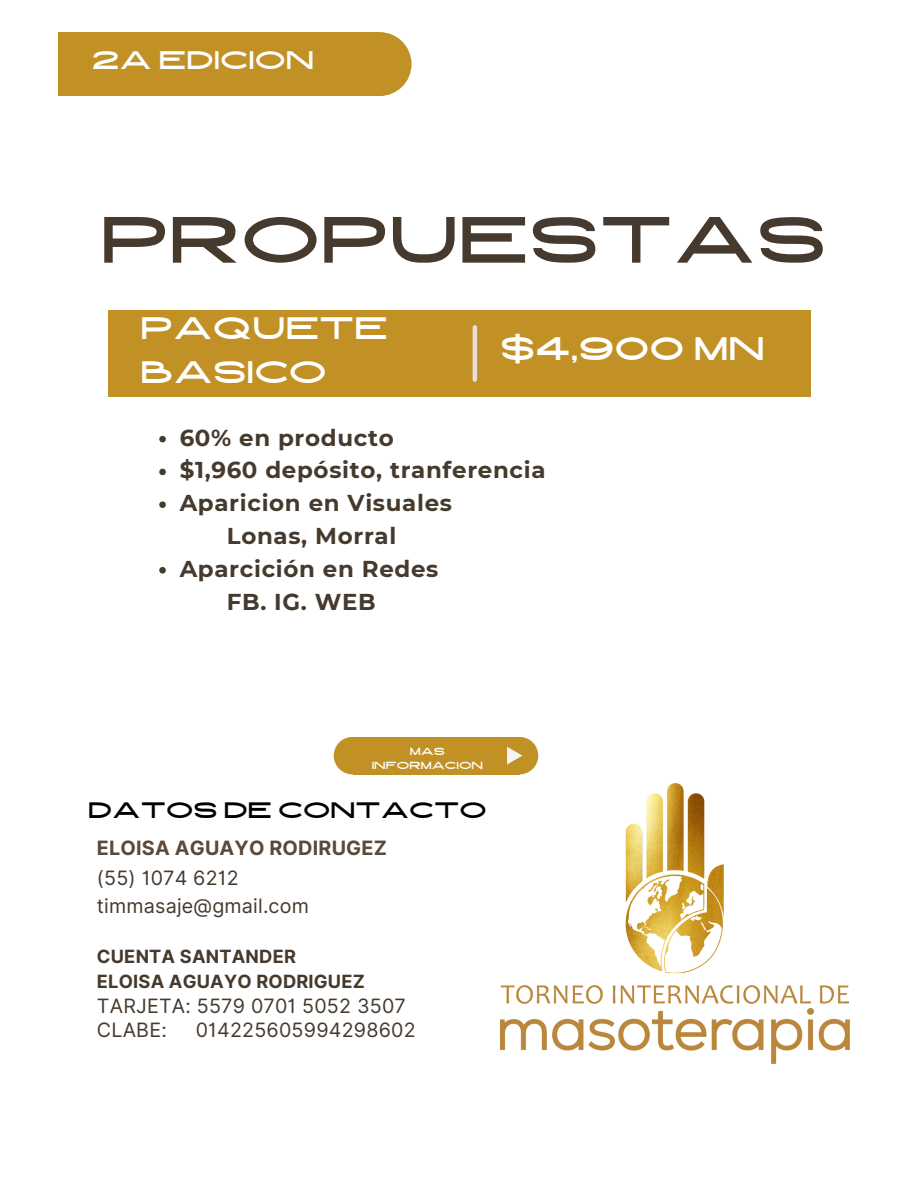
<style>
.page{position:relative;width:918px;height:1188px;background:#fff}
.page>*{position:absolute;margin:0;border:0;box-sizing:border-box;transform-origin:0 0}
.t1{font:65.25px "High Cruiser";color:#46392d}
.t2{font:32.55px "High Cruiser";color:#fff}
.t3{font:31.05px/43.2px "High Cruiser";color:#fff}
.t4{font:25.35px "High Cruiser";color:#fff}
.t5{font:700 22.95px "Montserrat";letter-spacing:.03em;color:#46392d}
.t6{font:22.35px "High Cruiser";color:#000}
.t7{font:19.8px "Inter";letter-spacing:.01em;color:#46392d}
.t8{font:700 19.8px "Inter";letter-spacing:.01em;color:#5b4939}
.t9{font:700 18.3px "Inter";letter-spacing:.01em;color:#46392d}
.t10{font:10.35px/13.8px "High Cruiser";color:#fff;text-align:center}
</style>
<div class="page">
<div style="left:58px;top:32px;width:322px;height:64px;background:#c29125"></div>
<div style="left:348px;top:32px;width:64px;height:64px;background:#c29125;border-radius:50%"></div>
<div style="left:108px;top:310px;width:703px;height:87px;background:#c29125"></div>
<hr style="left:473px;top:327px;width:4px;height:53px;background:#ebddd7">
<div style="left:354px;top:737px;width:166px;height:37px;background:#c29125"></div>
<div style="left:501px;top:737px;width:37px;height:37px;background:#c29125;border-radius:50%"></div>
<div style="left:334px;top:737px;width:37px;height:37px;background:#c29125;border-radius:50%"></div>
<svg style="left:507px;top:747px;width:15px;height:18px"></svg>
<img style="left:500px;top:783px;width:349px;height:280px">
<svg style="left:159px;top:436px;width:7px;height:6px"></svg>
<svg style="left:159px;top:469px;width:7px;height:6px"></svg>
<svg style="left:159px;top:501px;width:7px;height:7px"></svg>
<svg style="left:159px;top:567px;width:7px;height:7px"></svg>
<h2 class="t4" style="left:92px;top:46px;width:224px">2A EDICION</h2>
<h2 class="t1" style="left:100px;top:204px;width:728px">PROPUESTAS</h2>
<p class="t3" style="left:141px;top:310px;width:249px">PAQUETE<br>BASICO</p>
<p class="t2" style="left:500px;top:331px;width:266px">$4,900 MN</p>
<p class="t5" style="left:180px;top:423px;width:216px">60% en producto</p>
<h5 class="t5" style="left:180px;top:456px;width:367px">$1,960 depósito, tranferencia</h5>
<p class="t5" style="left:180px;top:489px;width:274px">Aparicion en Visuales</p>
<h3 class="t5" style="left:227px;top:522px;width:171px">Lonas, Morral</h3>
<p class="t5" style="left:180px;top:555px;width:260px">Aparcición en Redes</p>
<p class="t5" style="left:227px;top:587px;width:150px">FB. IG. WEB</p>
<h4 class="t10" style="left:372px;top:746px;width:113px">MAS<br>INFORMACION</h4>
<p class="t6" style="left:88px;top:798px;width:400px">DATOS DE CONTACTO</p>
<p class="t8" style="left:97px;top:836px;width:292px">ELOISA AGUAYO RODIRUGEZ</p>
<p class="t7" style="left:97px;top:866px;width:143px">(55) 1074 6212</p>
<p class="t7" style="left:97px;top:894px;width:214px">timmasaje@gmail.com</p>
<p class="t9" style="left:97px;top:946px;width:201px">CUENTA SANTANDER</p>
<p class="t9" style="left:97px;top:970px;width:270px">ELOISA AGUAYO RODRIGUEZ</p>
<p class="t7" style="left:97px;top:994px;width:310px">TARJETA: 5579 0701 5052 3507</p>
<p class="t7" style="left:97px;top:1018px;width:71px">CLABE:</p>
<p class="t7" style="left:196px;top:1018px;width:221px">014225605994298602</p>
</div>
